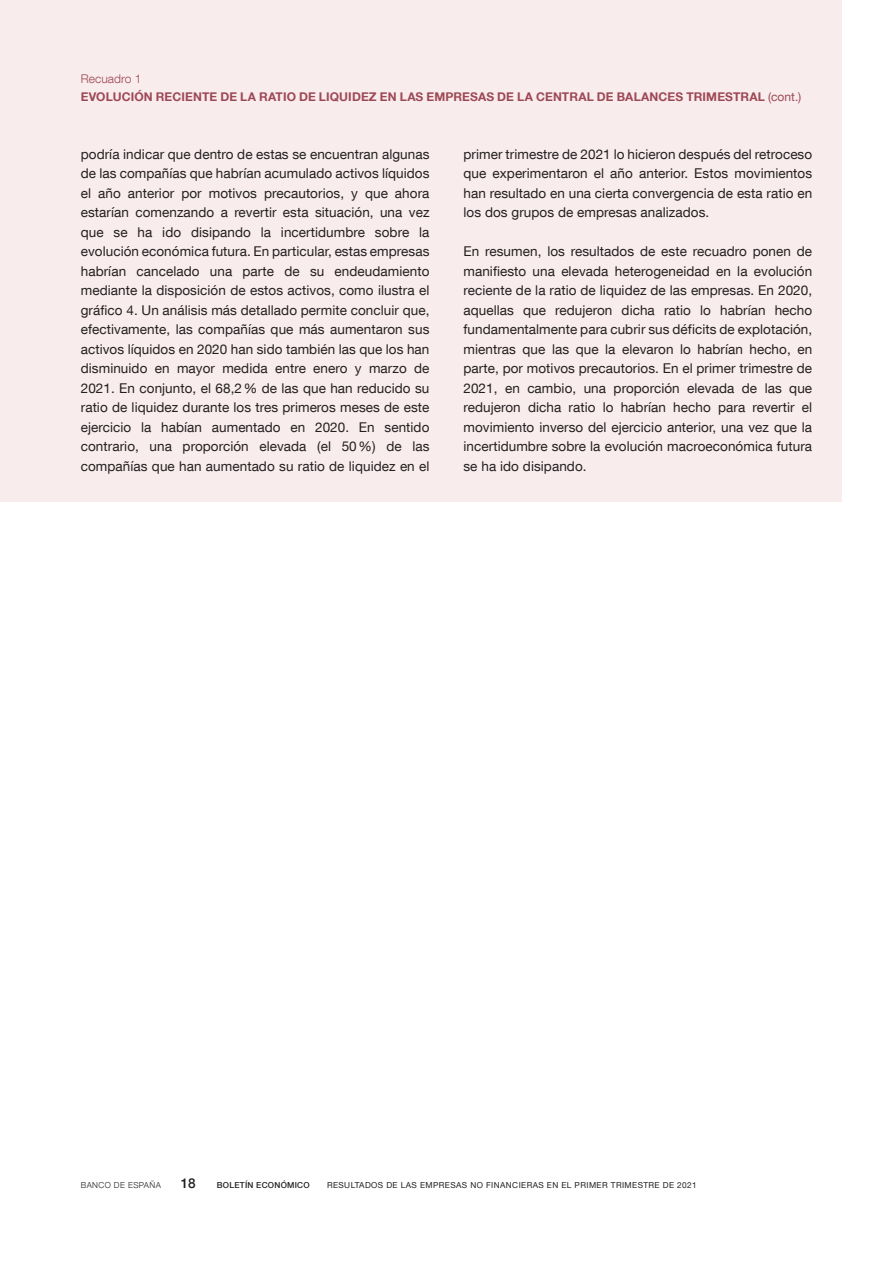
<style>
.page{position:relative;width:893px;height:1263px;background:#fff}
.page>*{position:absolute;margin:0;border:0;box-sizing:border-box;transform-origin:0 0}
.Texto_recuadro{font:13.5px/19.5px "Bd E Neue Helvetica";letter-spacing:.005em;color:#231f20;text-align:justify}
.t1{font:500 13.5px "Bd E Neue Helvetica";color:#231f20}
.t2{font:700 12px/18px "Bd E Neue Helvetica";letter-spacing:.01em;color:#9d4855}
.t3{font:8.25px "Bd E Neue Helvetica";letter-spacing:.05em;color:#231f20}
.t4{font:500 8.25px "Bd E Neue Helvetica";letter-spacing:.03em;color:#231f20}
.t5{font:300 8.25px "Bd E Neue Helvetica";letter-spacing:.05em;color:#231f20}
.s1{font-weight:300}
.s2{font-weight:400}
</style>
<div class="page">
<div style="left:0;top:0;width:842px;height:502px;background:#f9eced"></div>
<p class="t2" style="left:81px;top:70px;width:722px"><span class="s1">Recuadro 1<br></span>EVOLUCIÓN RECIENTE DE LA RATIO DE LIQUIDEZ EN LAS EMPRESAS DE LA CENTRAL DE BALANCES TRIMESTRAL <span class="s2">(cont.)</span></p>
<p class="Texto_recuadro" style="left:81px;top:144px;width:350px">podría indicar que dentro de estas se encuentran algunas de las compañías que habrían acumulado activos líquidos el año anterior por motivos precautorios, y que ahora estarían comenzando a revertir esta situación, una vez que se ha ido disipando la incertidumbre sobre la evolución económica futura. En particular, estas empresas habrían cancelado una parte de su endeudamiento mediante la disposición de estos activos, como ilustra el gráfico 4. Un análisis más detallado permite concluir que, efectivamente, las compañías que más aumentaron sus activos líquidos en 2020 han sido también las que los han disminuido en mayor medida entre enero y marzo de 2021. En conjunto, el 68,2% de las que han reducido su ratio de liquidez durante los tres primeros meses de este ejercicio la habían aumentado en 2020. En sentido contrario, una proporción elevada (el 50%) de las compañías que han aumentado su ratio de liquidez en el</p>
<p class="Texto_recuadro" style="left:463px;top:144px;width:350px">primer trimestre de 2021 lo hicieron después del retroceso que experimentaron el año anterior. Estos movimientos han resultado en una cierta convergencia de esta ratio en los dos grupos de empresas analizados.</p>
<p class="Texto_recuadro" style="left:463px;top:241px;width:350px">En resumen, los resultados de este recuadro ponen de manifiesto una elevada heterogeneidad en la evolución reciente de la ratio de liquidez de las empresas. En 2020, aquellas que redujeron dicha ratio lo habrían hecho fundamentalmente para cubrir sus déficits de explotación, mientras que las que la elevaron lo habrían hecho, en parte, por motivos precautorios. En el primer trimestre de 2021, en cambio, una proporción elevada de las que redujeron dicha ratio lo habrían hecho para revertir el movimiento inverso del ejercicio anterior, una vez que la incertidumbre sobre la evolución macroeconómica futura se ha ido disipando.</p>
<p class="t5" style="left:81px;top:1180px;width:82px">BANCO DE ESPAÑA</p>
<p class="t1" style="left:181px;top:1175px;width:16px">18</p>
<p class="t4" style="left:217px;top:1180px;width:94px">BOLETÍN ECONÓMICO</p>
<p class="t3" style="left:327px;top:1180px;width:371px">RESULTADOS DE LAS EMPRESAS NO FINANCIERAS EN EL PRIMER TRIMESTRE DE 2021</p>
</div>
